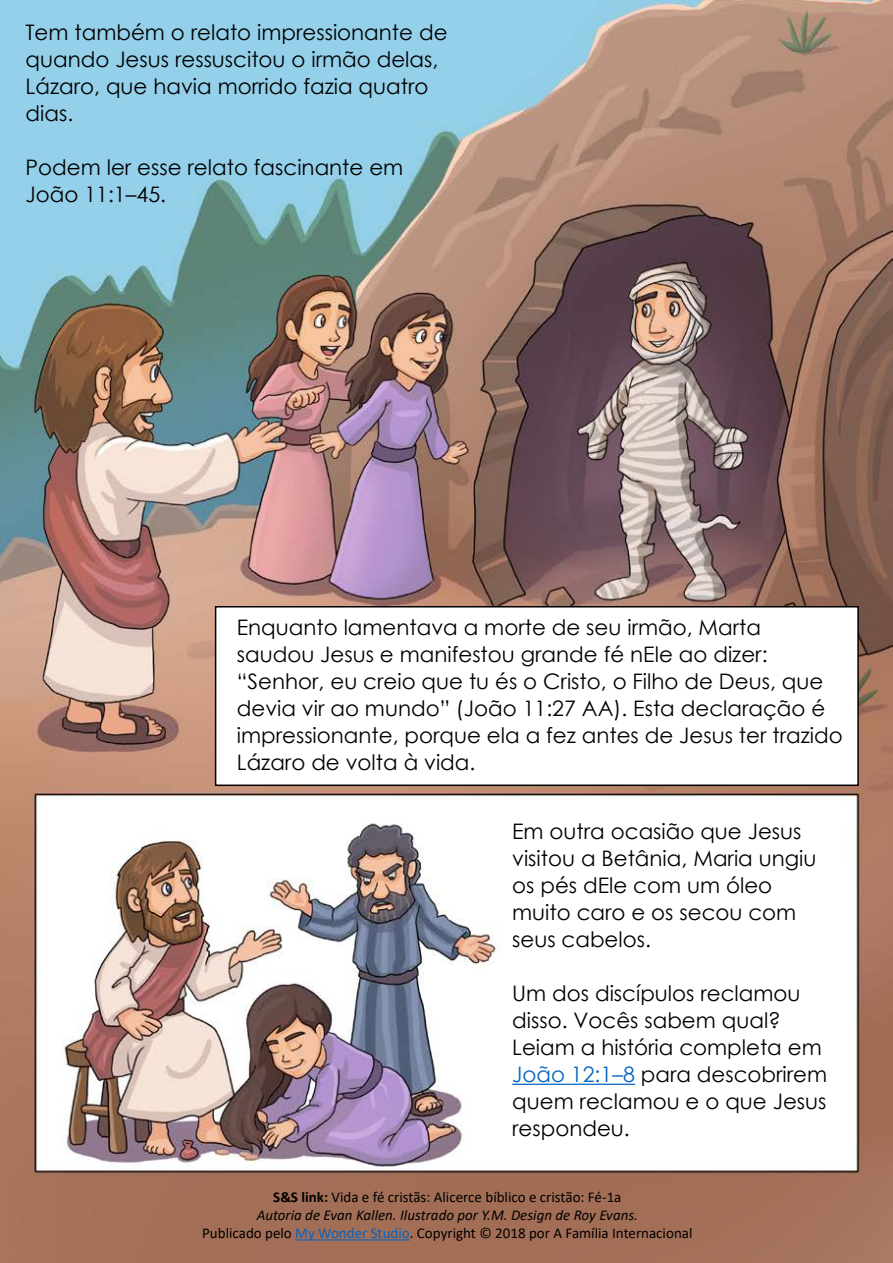
<style>
.page{position:relative;width:893px;height:1263px;background:#fff}
.page>*{position:absolute;margin:0;border:0;box-sizing:border-box;transform-origin:0 0}
.t1{font:21.3px/27px "Century Gothic";color:#000}
.t2{font:15px "Calibri";color:#000}
.t3{font:italic 15px "Calibri";color:#000}
.s1{color:#0563c1}
.s2{font-weight:700}
</style>
<div class="page">
<img style="left:0;top:0;width:893px;height:1176px">
<div style="left:0;top:1176px;width:893px;height:87px;background:#a36f57"></div>
<hr style="left:295px;top:1239px;width:115px;height:1px;background:#0563c1">
<div style="left:216px;top:607px;width:642px;height:178px;background:#fff"></div>
<div style="left:215px;top:606px;width:644px;height:180px;border:2px solid #000"></div>
<hr style="left:512px;top:1084px;width:123px;height:1px;background:#0563c1">
<p class="t1" style="left:26px;top:18px;width:423px">Tem também o relato impressionante de quando Jesus ressuscitou o irmão delas,<br>Lázaro, que havia morrido fazia quatro dias.</p>
<p class="t1" style="left:26px;top:154px;width:379px">Podem ler esse relato fascinante em<br>João 11:1–45.</p>
<p class="t1" style="left:237px;top:613px;width:607px">Enquanto lamentava a morte de seu irmão, Marta saudou Jesus e manifestou grande fé nEle ao dizer: “Senhor, eu creio que tu és o Cristo, o Filho de Deus, que devia vir ao mundo” (João 11:27 AA). Esta declaração é impressionante, porque ela a fez antes de Jesus ter trazido Lázaro de volta à vida.</p>
<p class="t1" style="left:512px;top:817px;width:306px">Em outra ocasião que Jesus visitou a Betânia, Maria ungiu os pés dEle com um óleo muito caro e os secou com seus cabelos.</p>
<p class="t1" style="left:512px;top:979px;width:316px">Um dos discípulos reclamou disso. Vocês sabem qual?<br>Leiam a história completa em<br><span class="s1">João 12:1–8</span> para descobrirem quem reclamou e o que Jesus respondeu.</p>
<p class="t2" style="left:273px;top:1187px;width:350px"><span class="s2">S&amp;S link:</span> Vida e fé cristãs: Alicerce bíblico e cristão: Fé-1a</p>
<p class="t3" style="left:257px;top:1205px;width:383px">Autoria de Evan Kallen. Ilustrado por Y.M. Design de Roy Evans.</p>
<p class="t2" style="left:202px;top:1223px;width:492px">Publicado pelo <span class="s1">My Wonder Studio</span>. Copyright © 2018 por A Família Internacional</p>
</div>
